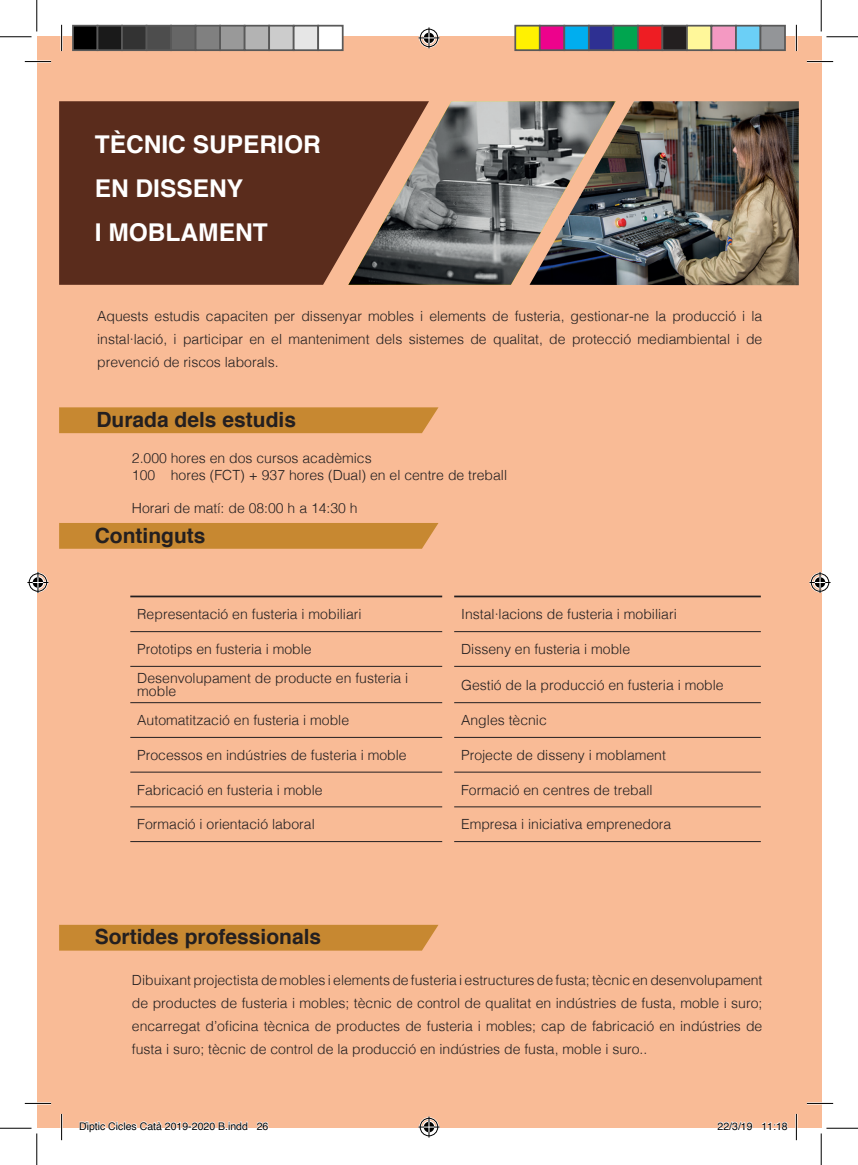
<style>
.page{position:relative;width:858px;height:1165px;background:#fff}
.page>*{position:absolute;margin:0;border:0;box-sizing:border-box;transform-origin:0 0}
.t1{font:700 24.5px/43.8px "Helvetica";color:#fff}
.t2{font:700 21px "Helvetica";color:#231f20}
.t3{font:300 14px/22.8px "Helvetica";color:#231f20;text-align:justify}
.t4{font:10.5px "Helvetica";color:#000}
</style>
<div class="page">
<div style="left:37px;top:37px;width:784px;height:1091px;background:#f9bb96"></div>
<div style="left:59px;top:101px;width:289px;height:184px;background:#5a2c1c"></div>
<div style="left:59px;top:407px;width:379px;height:26px;background:#c78831"></div>
<img style="left:348px;top:101px;width:181px;height:184px">
<img style="left:529px;top:101px;width:269px;height:184px">
<div style="left:59px;top:523px;width:379px;height:26px;background:#c78831"></div>
<div style="left:59px;top:925px;width:379px;height:25px;background:#c78831"></div>
<hr style="left:130px;top:631px;width:312px;height:1px;background:#231f20">
<hr style="left:454px;top:631px;width:306px;height:1px;background:#231f20">
<hr style="left:130px;top:666px;width:312px;height:1px;background:#231f20">
<hr style="left:454px;top:666px;width:306px;height:1px;background:#231f20">
<hr style="left:130px;top:702px;width:312px;height:1px;background:#231f20">
<hr style="left:454px;top:702px;width:306px;height:1px;background:#231f20">
<hr style="left:130px;top:737px;width:312px;height:1px;background:#231f20">
<hr style="left:454px;top:737px;width:306px;height:1px;background:#231f20">
<hr style="left:130px;top:772px;width:312px;height:1px;background:#231f20">
<hr style="left:454px;top:772px;width:306px;height:1px;background:#231f20">
<hr style="left:130px;top:806px;width:312px;height:1px;background:#231f20">
<hr style="left:454px;top:806px;width:306px;height:1px;background:#231f20">
<hr style="left:130px;top:841px;width:312px;height:1px;background:#231f20">
<hr style="left:454px;top:841px;width:306px;height:1px;background:#231f20">
<hr style="left:130px;top:596px;width:312px;height:1px;background:#231f20">
<hr style="left:454px;top:596px;width:306px;height:1px;background:#231f20">
<hr style="left:25px;top:60px;width:26px;height:3px;background:#fff">
<hr style="left:806px;top:60px;width:26px;height:3px;background:#fff">
<hr style="left:25px;top:1102px;width:26px;height:2px;background:#fff">
<hr style="left:806px;top:1102px;width:26px;height:2px;background:#fff">
<hr style="left:60px;top:25px;width:3px;height:26px;background:#fff">
<hr style="left:60px;top:1114px;width:3px;height:26px;background:#fff">
<hr style="left:795px;top:25px;width:2px;height:26px;background:#fff">
<hr style="left:795px;top:1114px;width:2px;height:26px;background:#fff">
<svg style="left:25px;top:61px;width:26px;height:1px"></svg>
<svg style="left:806px;top:61px;width:26px;height:1px"></svg>
<svg style="left:25px;top:1103px;width:26px;height:1px"></svg>
<svg style="left:806px;top:1103px;width:26px;height:1px"></svg>
<svg style="left:61px;top:25px;width:1px;height:26px"></svg>
<svg style="left:61px;top:1114px;width:1px;height:26px"></svg>
<svg style="left:795px;top:25px;width:1px;height:26px"></svg>
<svg style="left:795px;top:1114px;width:1px;height:26px"></svg>
<hr style="left:0;top:36px;width:32px;height:1px;background:#000">
<hr style="left:826px;top:36px;width:31px;height:1px;background:#000">
<hr style="left:0;top:1128px;width:32px;height:1px;background:#000">
<hr style="left:826px;top:1128px;width:31px;height:1px;background:#000">
<hr style="left:36px;top:0;width:1px;height:32px;background:#000">
<hr style="left:36px;top:1133px;width:1px;height:32px;background:#000">
<hr style="left:820px;top:0;width:1px;height:32px;background:#000">
<hr style="left:820px;top:1133px;width:1px;height:32px;background:#000">
<svg style="left:418px;top:27px;width:21px;height:21px"></svg>
<svg style="left:418px;top:1116px;width:21px;height:21px"></svg>
<svg style="left:27px;top:572px;width:21px;height:21px"></svg>
<svg style="left:809px;top:572px;width:21px;height:21px"></svg>
<div style="left:73px;top:26px;width:24px;height:24px;background:#000"></div>
<div style="left:72px;top:25px;width:26px;height:26px;border:2px solid #595959"></div>
<div style="left:97px;top:26px;width:25px;height:24px;background:#1a1a1a"></div>
<div style="left:97px;top:25px;width:26px;height:26px;border:2px solid #595959"></div>
<div style="left:122px;top:26px;width:24px;height:24px;background:#333"></div>
<div style="left:121px;top:25px;width:26px;height:26px;border:2px solid #595959"></div>
<div style="left:146px;top:26px;width:25px;height:24px;background:#4d4d4d"></div>
<div style="left:146px;top:25px;width:26px;height:26px;border:2px solid #595959"></div>
<div style="left:171px;top:26px;width:24px;height:24px;background:#666"></div>
<div style="left:170px;top:25px;width:26px;height:26px;border:2px solid #595959"></div>
<div style="left:195px;top:26px;width:25px;height:24px;background:#808080"></div>
<div style="left:195px;top:25px;width:26px;height:26px;border:2px solid #595959"></div>
<div style="left:220px;top:26px;width:24px;height:24px;background:#999"></div>
<div style="left:219px;top:25px;width:26px;height:26px;border:2px solid #595959"></div>
<div style="left:244px;top:26px;width:25px;height:24px;background:#b3b3b3"></div>
<div style="left:244px;top:25px;width:26px;height:26px;border:2px solid #595959"></div>
<div style="left:269px;top:26px;width:24px;height:24px;background:#ccc"></div>
<div style="left:268px;top:25px;width:26px;height:26px;border:2px solid #595959"></div>
<div style="left:293px;top:26px;width:25px;height:24px;background:#e6e6e6"></div>
<div style="left:293px;top:25px;width:26px;height:26px;border:2px solid #595959"></div>
<div style="left:318px;top:26px;width:24px;height:24px;background:#fff"></div>
<div style="left:317px;top:25px;width:26px;height:26px;border:2px solid #595959"></div>
<div style="left:515px;top:26px;width:24px;height:24px;background:#fff101"></div>
<div style="left:514px;top:25px;width:26px;height:26px;border:2px solid #595959"></div>
<div style="left:539px;top:26px;width:25px;height:24px;background:#ed028c"></div>
<div style="left:538px;top:25px;width:27px;height:26px;border:2px solid #595959"></div>
<div style="left:564px;top:26px;width:24px;height:24px;background:#00aeef"></div>
<div style="left:563px;top:25px;width:26px;height:26px;border:2px solid #595959"></div>
<div style="left:588px;top:26px;width:25px;height:24px;background:#2e3092"></div>
<div style="left:587px;top:25px;width:27px;height:26px;border:2px solid #595959"></div>
<div style="left:613px;top:26px;width:24px;height:24px;background:#00a54f"></div>
<div style="left:612px;top:25px;width:26px;height:26px;border:2px solid #595959"></div>
<div style="left:637px;top:26px;width:25px;height:24px;background:#ee1d23"></div>
<div style="left:636px;top:25px;width:27px;height:26px;border:2px solid #595959"></div>
<div style="left:662px;top:26px;width:24px;height:24px;background:#231f20"></div>
<div style="left:661px;top:25px;width:26px;height:26px;border:2px solid #595959"></div>
<div style="left:686px;top:26px;width:25px;height:24px;background:#fff79a"></div>
<div style="left:685px;top:25px;width:27px;height:26px;border:2px solid #595959"></div>
<div style="left:711px;top:26px;width:24px;height:24px;background:#f499c2"></div>
<div style="left:710px;top:25px;width:26px;height:26px;border:2px solid #595959"></div>
<div style="left:735px;top:26px;width:25px;height:24px;background:#6bcff6"></div>
<div style="left:734px;top:25px;width:27px;height:26px;border:2px solid #595959"></div>
<div style="left:760px;top:26px;width:24px;height:24px;background:#939598"></div>
<div style="left:759px;top:25px;width:26px;height:26px;border:2px solid #595959"></div>
<svg style="left:79px;top:1121px;width:169px;height:7px"></svg>
<svg style="left:256px;top:1121px;width:13px;height:7px"></svg>
<svg style="left:717px;top:1121px;width:35px;height:7px"></svg>
<svg style="left:762px;top:1121px;width:25px;height:7px"></svg>
<h1 class="t1" style="left:95px;top:123px;width:227px">TÈCNIC SUPERIOR<br>EN DISSENY<br>I MOBLAMENT</h1>
<p class="t3" style="left:97px;top:304px;width:666px">Aquests estudis capaciten per dissenyar mobles i elements de fusteria, gestionar-ne la producció i la instal·lació, i participar en el manteniment dels sistemes de qualitat, de protecció mediambiental i de prevenció de riscos laborals.</p>
<h2 class="t2" style="left:96px;top:403px;width:201px">Durada dels estudis</h2>
<p class="t3" style="left:132px;top:448px;width:376px;line-height:16.8px">2.000 hores en dos cursos acadèmics<br>100 hores (FCT) + 937 hores (Dual) en el centre de treball</p>
<p class="t3" style="left:132px;top:496px;width:227px">Horari de matí: de 08:00 h a 14:30 h</p>
<h2 class="t2" style="left:95px;top:518px;width:112px">Continguts</h2>
<p class="t3" style="left:137px;top:602px;width:226px">Representació en fusteria i mobiliari</p>
<p class="t3" style="left:461px;top:602px;width:217px">Instal·lacions de fusteria i mobiliari</p>
<p class="t3" style="left:137px;top:637px;width:176px">Prototips en fusteria i moble</p>
<p class="t3" style="left:461px;top:637px;width:170px">Disseny en fusteria i moble</p>
<p class="t3" style="left:137px;top:671px;width:272px;line-height:12.2px">Desenvolupament de producte en fusteria i moble</p>
<p class="t3" style="left:461px;top:672px;width:264px">Gestió de la producció en fusteria i moble</p>
<p class="t3" style="left:137px;top:708px;width:213px">Automatització en fusteria i moble</p>
<p class="t3" style="left:461px;top:708px;width:87px">Angles tècnic</p>
<p class="t3" style="left:137px;top:742px;width:271px">Processos en indústries de fusteria i moble</p>
<p class="t3" style="left:461px;top:742px;width:206px">Projecte de disseny i moblament</p>
<p class="t3" style="left:137px;top:777px;width:187px">Fabricació en fusteria i moble</p>
<p class="t3" style="left:461px;top:777px;width:193px">Formació en centres de treball</p>
<p class="t3" style="left:137px;top:812px;width:179px">Formació i orientació laboral</p>
<p class="t3" style="left:461px;top:812px;width:212px">Empresa i iniciativa emprenedora</p>
<h2 class="t2" style="left:95px;top:920px;width:228px">Sortides professionals</h2>
<p class="t3" style="left:132px;top:968px;width:632px">Dibuixant projectista de mobles i elements de fusteria i estructures de fusta; tècnic en desenvolupament de productes de fusteria i mobles; tècnic de control de qualitat en indústries de fusta, moble i suro; encarregat d’oficina tècnica de productes de fusteria i mobles; cap de fabricació en indústries de fusta i suro; tècnic de control de la producció en indústries de fusta, moble i suro..</p>
<p class="t4" style="left:79px;top:1118px;width:191px">Díptic Cicles Catà2019-2020 B.indd 26</p>
<p class="t4" style="left:717px;top:1118px;width:72px">22/3/19 11:18</p>
</div>
